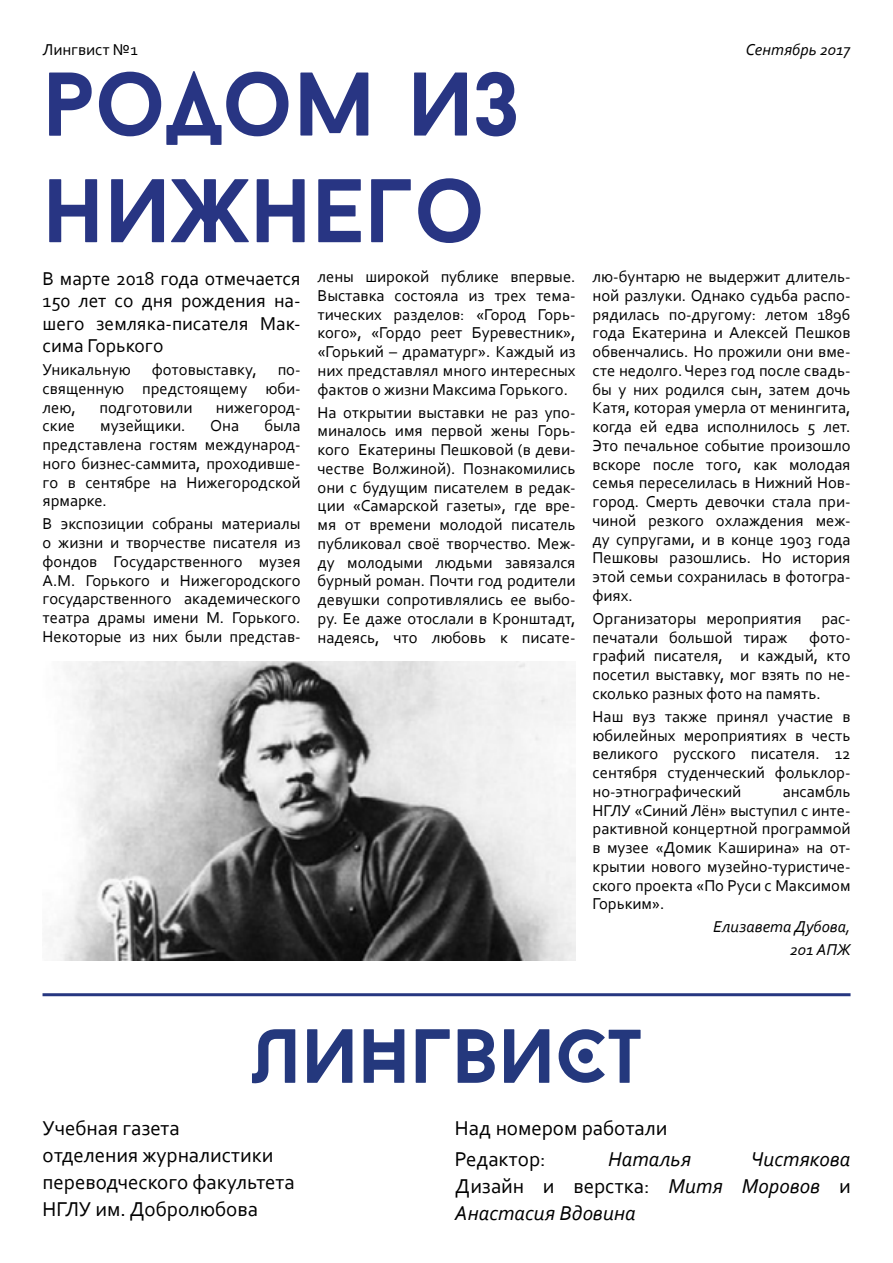
<style>
.page{position:relative;width:893px;height:1263px;background:#fff}
.page>*{position:absolute;margin:0;border:0;box-sizing:border-box;transform-origin:0 0}
.t1{font:700 90px/106.6px "Baron Neue";color:#283583}
.t2{font:700 76.5px "Baron Neue";color:#24387d}
.t3{font:21px/27px "Corbel";color:#000}
.t4{font:italic 21px/27px "Corbel";color:#000;text-align:justify}
.t5{font:19.5px/22.5px "Corbel";color:#000;text-align:justify}
.t6{font:16.5px/18.8px "Corbel";color:#000;text-align:justify}
.t7{font:italic 16.5px/23px "Corbel";color:#000;text-align:right}
.s1{font-style:normal}
</style>
<div class="page">
<img style="left:51px;top:661px;width:525px;height:299px">
<hr style="left:43px;top:993px;width:807px;height:3px;background:#263780">
<p class="t6" style="left:43px;top:40px;width:97px">Лингвист №1</p>
<p class="t7" style="left:746px;top:37px;width:106px">Сентябрь 2017</p>
<h1 class="t1" style="left:43px;top:53px;width:478px">родом из нижнего</h1>
<p class="t5" style="left:43px;top:266px;width:259px">В марте 2018 года отмечается 150 лет со дня рождения на&shy;шего земляка-писателя Мак&shy;сима Горького</p>
<p class="t6" style="left:43px;top:360px;width:90px">Уникальную</p>
<p class="t6" style="left:152px;top:360px;width:106px">фотовыставку,</p>
<p class="t6" style="left:43px;top:360px;width:259px;text-indent:235px">по&shy;священную предстоящему юби&shy;лею,</p>
<p class="t6" style="left:100px;top:397px;width:94px">подготовили</p>
<p class="t6" style="left:216px;top:397px;width:86px">нижегород-</p>
<p class="t6" style="left:43px;top:416px;width:34px">ские</p>
<p class="t6" style="left:100px;top:416px;width:87px">музейщики.</p>
<p class="t6" style="left:210px;top:416px;width:30px">Она</p>
<p class="t6" style="left:43px;top:416px;width:259px;text-indent:222px">была представлена гостям международ&shy;ного бизнес-саммита, проходивше&shy;го в сентябре на Нижегородской ярмарке.</p>
<p class="t6" style="left:43px;top:514px;width:259px">В экспозиции собраны материалы о жизни и творчестве писателя из фондов Государственного музея А.М. Горького и Нижегородского государственного академического театра драмы имени М. Горького.<br>Некоторые из них были представ-</p>
<p class="t6" style="left:318px;top:267px;width:259px">лены широкой публике впервые.<br>Выставка состояла из трех тема&shy;тических разделов: «Город Горь&shy;кого», «Гордо реет Буревестник», «Горький – драматург». Каждый из них представлял много интересных фактов о жизни Максима Горького.</p>
<p class="t6" style="left:318px;top:402px;width:259px">На открытии выставки не раз упо&shy;миналось имя первой жены Горь&shy;кого Екатерины Пешковой (в деви&shy;честве Волжиной). Познакомились они с будущим писателем в редак&shy;ции «Самарской газеты», где вре&shy;мя от времени молодой писатель публиковал своё творчество. Меж&shy;ду молодыми людьми завязался бурный роман. Почти год родители девушки сопротивлялись ее выбо&shy;ру. Ее даже отослали в Кронштадт, надеясь, что любовь к писате-</p>
<p class="t6" style="left:593px;top:267px;width:259px">лю-бунтарю не выдержит длитель&shy;ной разлуки. Однако судьба распо&shy;рядилась по-другому: летом 1896 года Екатерина и Алексей Пешков обвенчались. Но прожили они вме&shy;сте недолго. Через год после свадь&shy;бы у них родился сын, затем дочь Катя, которая умерла от менингита, когда ей едва исполнилось 5 лет.<br>Это печальное событие произошло вскоре после того, как молодая семья переселилась в Нижний Нов&shy;город. Смерть девочки стала при&shy;чиной резкого охлаждения меж&shy;ду супругами, и в конце 1903 года Пешковы разошлись. Но история этой семьи сохранилась в фотогра&shy;фиях.</p>
<p class="t6" style="left:593px;top:608px;width:259px">Организаторы мероприятия рас&shy;печатали большой тираж</p>
<p class="t6" style="left:593px;top:627px;width:259px;text-indent:217px">фото&shy;графий писателя, и каждый, кто посетил выставку, мог взять по не&shy;сколько разных фото на память.</p>
<p class="t6" style="left:593px;top:706px;width:259px">Наш вуз также принял участие в юбилейных мероприятиях в честь великого русского писателя. 12 сентября студенческий фольклор&shy;но-этнографический</p>
<p class="t6" style="left:593px;top:781px;width:259px;text-indent:190px">ансамбль НГЛУ «Синий Лён» выступил с инте&shy;рактивной концертной программой в музее «Домик Каширина» на от&shy;крытии нового музейно-туристиче&shy;ского проекта «По Руси с Максимом Горьким».</p>
<p class="t7" style="left:713px;top:915px;width:139px">Елизавета Дубова,<br>201 АПЖ</p>
<h2 class="t2" style="left:251px;top:1014px;width:392px">ЛИНГВИСТ</h2>
<p class="t3" style="left:43px;top:1114px;width:254px">Учебная газета<br>отделения журналистики переводческого факультета<br>НГЛУ им. Добролюбова</p>
<p class="t3" style="left:455px;top:1112px;width:214px;line-height:31.2px">Над номером работали<br>Редактор:</p>
<p class="t4" style="left:455px;top:1145px;width:397px;text-indent:296px">Чистякова <span class="s1">Дизайн и верстка:</span> Митя Моровов <span class="s1">и </span>Анастасия Вдовина</p>
<p class="t4" style="left:608px;top:1145px;width:85px">Наталья</p>
</div>
